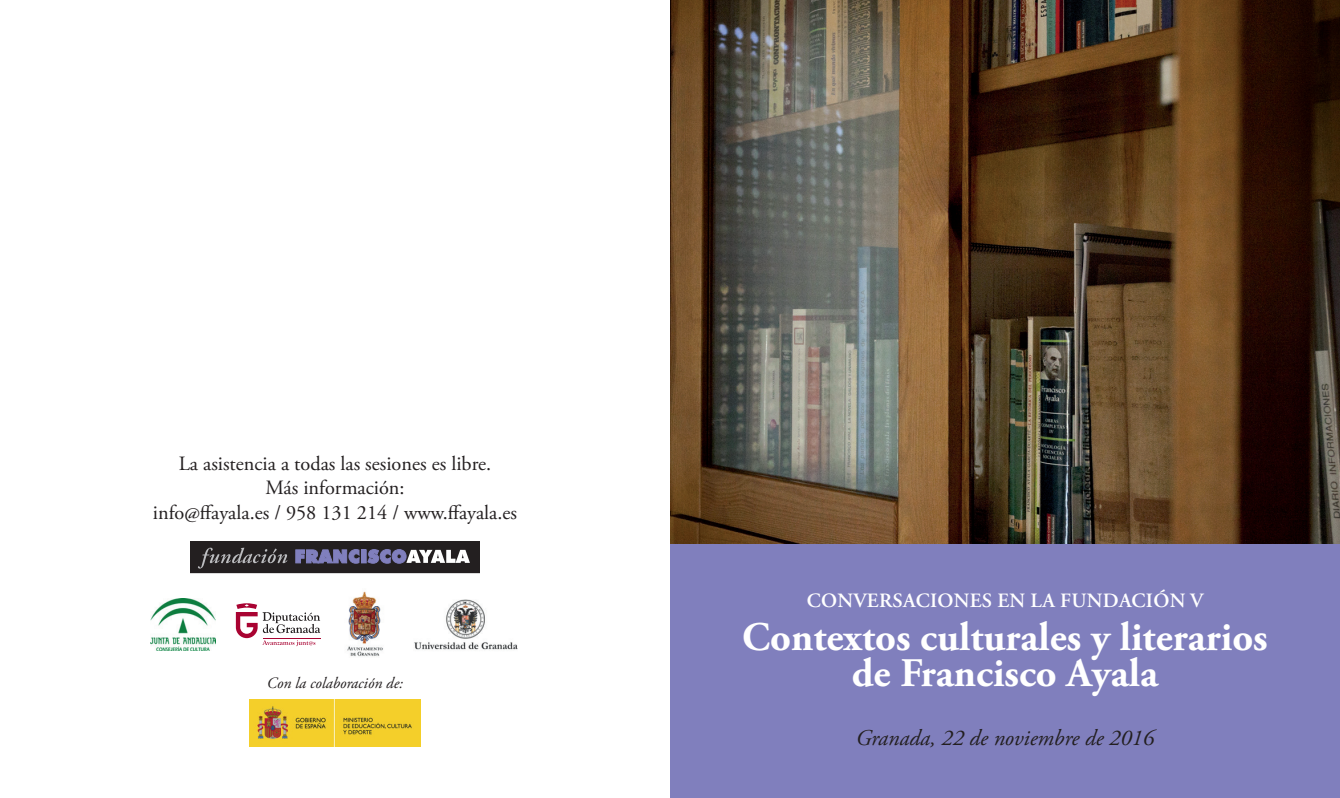
<style>
.page{position:relative;width:1340px;height:798px;background:#fff}
.page>*{position:absolute;margin:0;border:0;box-sizing:border-box;transform-origin:0 0}
.t1{font:700 40.5px/36px "Adobe Garamond Pro";color:#fff;text-align:center}
.t2{font:italic 22.5px "Adobe Garamond Pro";color:#231f20}
.t3{font:20.25px/24.3px "Adobe Garamond Pro";color:#231f20;text-align:center}
.t4{font:600 20.25px "Adobe Garamond Pro";letter-spacing:.015em;color:#fff}
.t5{font:italic 15.75px "Adobe Garamond Pro";color:#231f20}
</style>
<div class="page">
<div style="left:670px;top:543px;width:669px;height:254px;background:#807fbd"></div>
<img style="left:249px;top:699px;width:172px;height:46px">
<img style="left:670px;top:0;width:669px;height:543px">
<div style="left:190px;top:541px;width:289px;height:31px;background:#231f20"></div>
<svg style="left:198px;top:547px;width:89px;height:21px"></svg>
<svg style="left:295px;top:549px;width:65px;height:14px"></svg>
<div style="left:361px;top:549px;width:5px;height:13px;background:#807fbd"></div>
<svg style="left:367px;top:549px;width:103px;height:14px"></svg>
<svg style="left:236px;top:603px;width:84px;height:43px"></svg>
<img style="left:347px;top:591px;width:36px;height:66px">
<img style="left:414px;top:599px;width:104px;height:51px">
<img style="left:150px;top:598px;width:65px;height:51px">
<p class="t3" style="left:153px;top:452px;width:366px">La asistencia a todas las sesiones es libre.<br>Más información:<br>info@ffayala.es / 958 131 214 / www.ffayala.es</p>
<p class="t5" style="left:267px;top:673px;width:138px">Con la colaboración de:</p>
<p class="t4" style="left:806px;top:589px;width:398px">CONVERSACIONES EN LA FUNDACIÓN V</p>
<h1 class="t1" style="left:742px;top:619px;width:527px">Contextos culturales y literarios de Francisco Ayala</h1>
<p class="t2" style="left:855px;top:724px;width:300px">Granada, 22 de noviembre de 2016</p>
</div>
